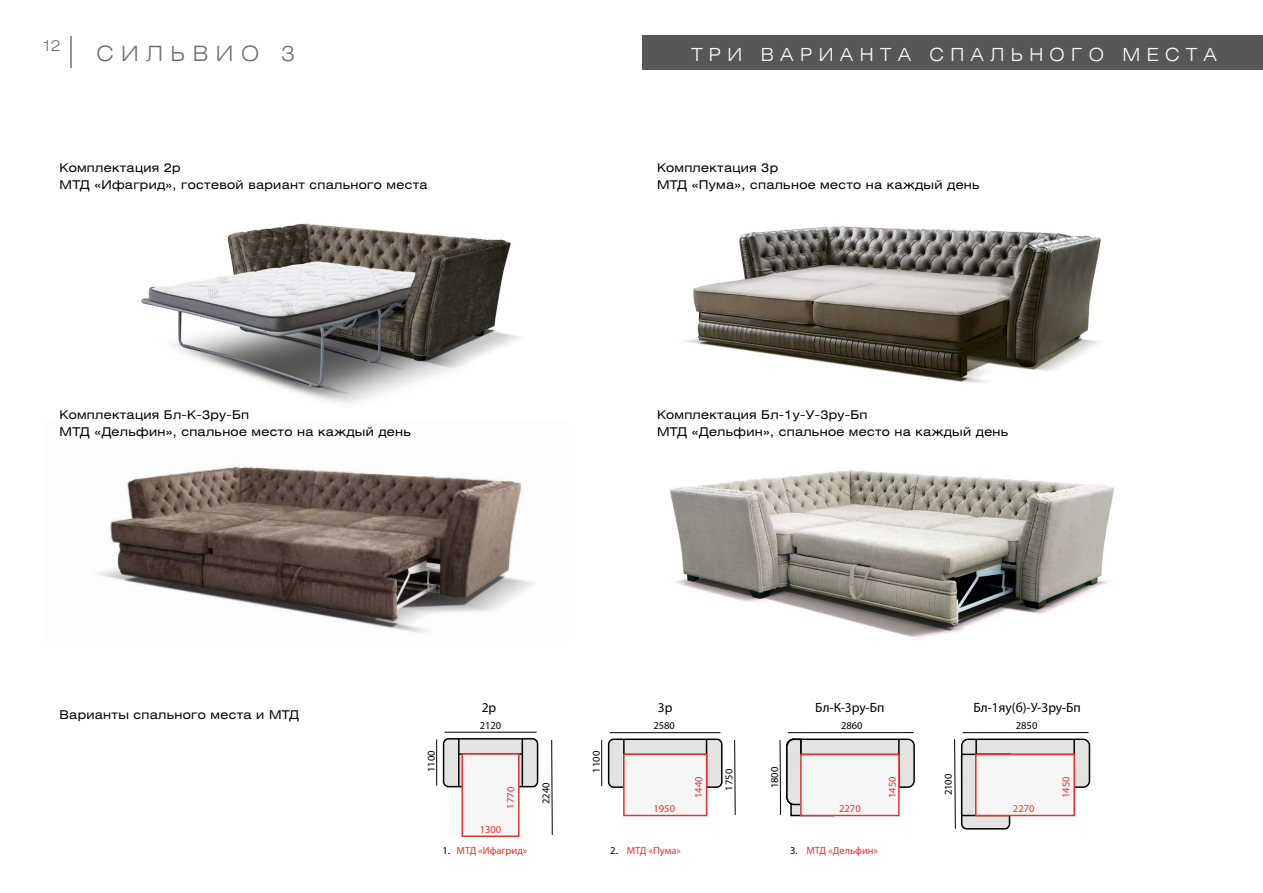
<style>
.page{position:relative;width:1263px;height:893px;background:#fff}
.page>*{position:absolute;margin:0;border:0;box-sizing:border-box;transform-origin:0 0}
.t1{font:21px "Helios Ext Light C";letter-spacing:.36em;color:#706f6f}
.t2{font:18px "Helios Ext Light C";letter-spacing:.36em;color:#fff}
.t3{font:15px "Helios Ext Light C";color:#706f6f}
.t4{font:13.5px "Myriad Pro";color:#000}
.t5{font:12px/17.7px "Helios Ext C";letter-spacing:.025em;color:#000}
.t6{font:10.5px "Myriad Pro";color:#e7332a}
.t7{font:10.5px "Myriad Pro";color:#000}
.s1{color:#000}
</style>
<div class="page">
<div style="left:642px;top:35px;width:621px;height:35px;background:#575756"></div>
<img style="left:684px;top:226px;width:417px;height:157px">
<img style="left:670px;top:470px;width:444px;height:168px">
<img style="left:98px;top:466px;width:435px;height:167px">
<img style="left:141px;top:223px;width:380px;height:181px">
<div style="left:962px;top:748px;width:47px;height:81px;background:#e3e3e3;border-radius:5px"></div>
<div style="left:961px;top:748px;width:49px;height:81px;border:2px solid #000;border-radius:5px"></div>
<div style="left:444px;top:739px;width:94px;height:48px;background:#e3e3e3;border-radius:5px"></div>
<div style="left:443px;top:738px;width:95px;height:49px;border:2px solid #000;border-radius:5px"></div>
<hr style="left:458px;top:739px;width:1px;height:48px;background:#000">
<hr style="left:522px;top:739px;width:1px;height:48px;background:#000">
<hr style="left:459px;top:753px;width:63px;height:2px;background:#000">
<hr style="left:444px;top:732px;width:93px;height:1px;background:#000">
<hr style="left:436px;top:739px;width:1px;height:47px;background:#000">
<div style="left:609px;top:739px;width:113px;height:48px;background:#e3e3e3;border-radius:5px"></div>
<div style="left:608px;top:738px;width:114px;height:50px;border:2px solid #000;border-radius:5px"></div>
<hr style="left:623px;top:739px;width:2px;height:48px;background:#000">
<hr style="left:706px;top:739px;width:1px;height:48px;background:#000">
<hr style="left:609px;top:732px;width:111px;height:1px;background:#000">
<hr style="left:601px;top:740px;width:1px;height:46px;background:#000">
<div style="left:787px;top:739px;width:127px;height:48px;background:#e3e3e3;border-radius:6px"></div>
<div style="left:786px;top:738px;width:129px;height:50px;border:2px solid #000;border-radius:6px"></div>
<hr style="left:898px;top:739px;width:2px;height:48px;background:#000">
<hr style="left:788px;top:732px;width:126px;height:1px;background:#000">
<svg style="left:734px;top:740px;width:2px;height:75px"></svg>
<svg style="left:551px;top:740px;width:2px;height:95px"></svg>
<svg style="left:779px;top:738px;width:23px;height:78px"></svg>
<div style="left:962px;top:739px;width:127px;height:48px;background:#e3e3e3;border-radius:6px"></div>
<div style="left:961px;top:738px;width:129px;height:50px;border:2px solid #000;border-radius:6px"></div>
<div style="left:962px;top:754px;width:47px;height:61px;background:#e3e3e3"></div>
<div style="left:961px;top:754px;width:49px;height:62px;border:2px solid #000"></div>
<hr style="left:1073px;top:739px;width:2px;height:48px;background:#000">
<hr style="left:975px;top:739px;width:2px;height:77px;background:#000">
<hr style="left:962px;top:732px;width:126px;height:1px;background:#000">
<svg style="left:954px;top:739px;width:2px;height:90px"></svg>
<div style="left:462px;top:754px;width:57px;height:82px;background:#f6f6f6"></div>
<div style="left:461px;top:753px;width:59px;height:84px;border:2px solid #e7332a"></div>
<div style="left:624px;top:754px;width:82px;height:61px;background:#f6f6f6"></div>
<div style="left:623px;top:754px;width:84px;height:62px;border:2px solid #e7332a"></div>
<div style="left:801px;top:754px;width:98px;height:61px;background:#f6f6f6"></div>
<div style="left:800px;top:754px;width:100px;height:62px;border:2px solid #e7332a"></div>
<div style="left:976px;top:754px;width:98px;height:61px;background:#f6f6f6"></div>
<div style="left:975px;top:754px;width:100px;height:62px;border:2px solid #e7332a"></div>
<hr style="left:70px;top:36px;width:2px;height:32px;background:#706f6f">
<p class="t3" style="left:43px;top:36px;width:19px">12</p>
<h1 class="t1" style="left:97px;top:41px;width:200px">СИЛЬВИО 3</h1>
<p class="t5" style="left:60px;top:158px;width:370px">Комплектация 2р<br>МТД «Ифагрид», гостевой вариант спального места</p>
<h2 class="t2" style="left:691px;top:43px;width:527px">ТРИ ВАРИАНТА СПАЛЬНОГО МЕСТА</h2>
<p class="t5" style="left:657px;top:158px;width:324px">Комплектация 3р<br>МТД «Пума», спальное место на каждый день</p>
<p class="t5" style="left:60px;top:405px;width:353px">Комплектация Бл-К-3ру-Бп<br>МТД «Дельфин», спальное место на каждый день</p>
<p class="t5" style="left:657px;top:405px;width:353px">Комплектация Бл-1у-У-3ру-Бп<br>МТД «Дельфин», спальное место на каждый день</p>
<p class="t5" style="left:60px;top:705px;width:241px">Варианты спального места и МТД</p>
<p class="t4" style="left:482px;top:700px;width:16px">2р</p>
<p class="t4" style="left:658px;top:700px;width:16px">3р</p>
<p class="t4" style="left:815px;top:700px;width:71px">Бл-К-3ру-Бп</p>
<p class="t4" style="left:973px;top:700px;width:109px">Бл-1яу(б)-У-3ру-Бп</p>
<p class="t7" style="left:480px;top:719px;width:23px">2120</p>
<p class="t7" style="left:653px;top:720px;width:23px">2580</p>
<p class="t7" style="left:841px;top:720px;width:23px">2860</p>
<p class="t7" style="left:1016px;top:720px;width:23px">2850</p>
<p class="t7" style="left:425px;top:772px;width:23px;rotate:-90deg">1100</p>
<p class="t6" style="left:505px;top:809px;width:23px;rotate:-90deg">1770</p>
<p class="t7" style="left:540px;top:804px;width:23px;rotate:-90deg">2240</p>
<p class="t7" style="left:590px;top:773px;width:23px;rotate:-90deg">1100</p>
<p class="t6" style="left:653px;top:803px;width:23px">1950</p>
<p class="t6" style="left:693px;top:798px;width:23px;rotate:-90deg">1440</p>
<p class="t7" style="left:723px;top:791px;width:23px;rotate:-90deg">1750</p>
<p class="t7" style="left:769px;top:788px;width:23px;rotate:-90deg">1800</p>
<p class="t6" style="left:839px;top:803px;width:23px">2270</p>
<p class="t6" style="left:480px;top:824px;width:23px">1300</p>
<p class="t6" style="left:442px;top:845px;width:87px"><span class="s1">1.</span> МТД «Ифагрид»</p>
<p class="t6" style="left:610px;top:845px;width:72px"><span class="s1">2.</span> МТД «Пума»</p>
<p class="t6" style="left:790px;top:845px;width:89px"><span class="s1">3.</span> МТД «Дельфин»</p>
<p class="t6" style="left:886px;top:798px;width:23px;rotate:-90deg">1450</p>
<p class="t7" style="left:943px;top:795px;width:23px;rotate:-90deg">2100</p>
<p class="t6" style="left:1013px;top:803px;width:23px">2270</p>
<p class="t6" style="left:1060px;top:798px;width:23px;rotate:-90deg">1450</p>
</div>
